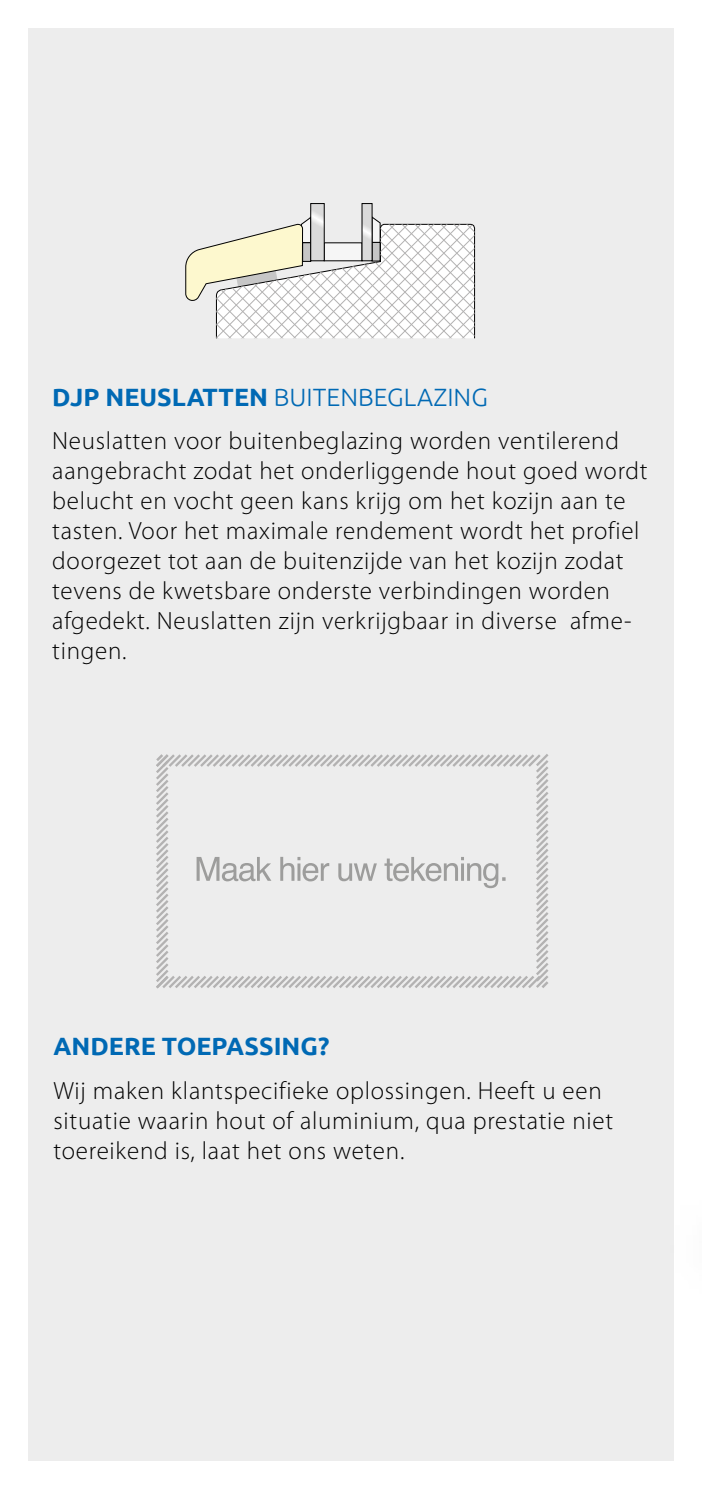
<style>
.page{position:relative;width:702px;height:1489px;background:#fff}
.page>*{position:absolute;margin:0;border:0;box-sizing:border-box;transform-origin:0 0}
.t1{font:300 25px/30px "Myriad Pro";letter-spacing:.03em;color:#000}
.t2{font:300 25px "Ubuntu";color:#0069b4}
.t3{font:700 25px "Ubuntu";color:#0069b4}
.s1{font-weight:700}
</style>
<div class="page">
<div style="left:28px;top:28px;width:645px;height:1432px;background:#ededed"></div>
<svg style="left:185px;top:203px;width:290px;height:136px"></svg>
<svg style="left:156px;top:754px;width:393px;height:235px"></svg>
<img style="left:662px;top:673px;width:12px;height:788px">
<p class="t2" style="left:52px;top:382px;width:437px"><span class="s1">DJP NEUSLATTEN</span> BUITENBEGLAZING</p>
<p class="t1" style="left:52px;top:425px;width:596px">Neuslatten voor buitenbeglazing worden ventilerend aangebracht zodat het onderliggende hout goed wordt belucht en vocht geen kans krijg om het kozijn aan te tasten. Voor het maximale rendement wordt het profiel doorgezet tot aan de buitenzijde van het kozijn zodat tevens de kwetsbare onderste verbindingen worden afgedekt. Neuslatten zijn verkrijgbaar in diverse afme&shy;tingen.</p>
<p class="t3" style="left:54px;top:1031px;width:277px">ANDERE TOEPASSING?</p>
<p class="t1" style="left:54px;top:1075px;width:561px">Wij maken klantspecifieke oplossingen. Heeft u een situatie waarin hout of aluminium, qua prestatie niet toereikend is, laat het ons weten.</p>
</div>
